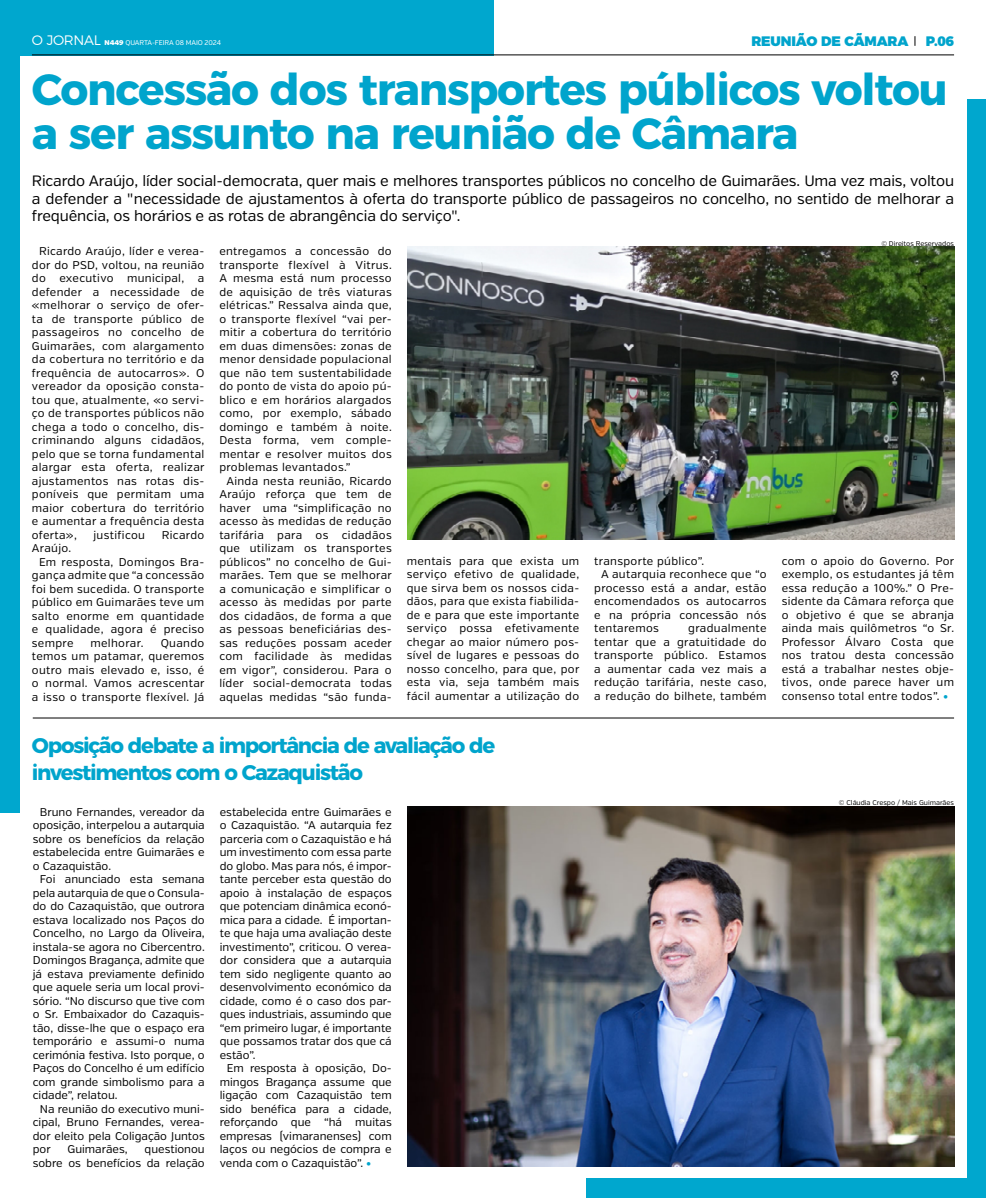
<style>
.page{position:relative;width:986px;height:1198px;background:#fff}
.page>*{position:absolute;margin:0;border:0;box-sizing:border-box;transform-origin:0 0}
.t1{font:700 43.75px/43.8px "Montserrat";letter-spacing:-.03em;color:#00a4cc}
.t2{font:700 21.25px/26.2px "Montserrat";letter-spacing:-.06em;color:#00a4cc}
.t3{font:15px/17.5px "Verb";letter-spacing:-.01em;color:#000;text-align:justify}
.t4{font:900 13.75px "Montserrat";letter-spacing:-.01em;color:#00a4cc}
.t5{font:11.25px/13.5px "Verb";letter-spacing:.03em;color:#000;text-align:justify}
.t6{font:11.25px/13.5px "Verb";color:#000;text-align:right}
.t7{font:6.88px "Verb";color:#000}
.t8{font:6.88px "Verb";letter-spacing:-.015em;color:#fff}
.s1{font-family:"Montserrat";font-weight:300;font-size:13.75px}
.s2{font-weight:900}
.s3{font-weight:700;color:#00a4cc}
</style>
<div class="page">
<div style="left:586px;top:1179px;width:399px;height:19px;background:#00a7ce"></div>
<div style="left:966px;top:100px;width:19px;height:1098px;background:#00a7ce"></div>
<div style="left:0;top:0;width:493px;height:55px;background:#00a7ce"></div>
<div style="left:0;top:0;width:20px;height:812px;background:#00a7ce"></div>
<hr style="left:32px;top:55px;width:921px;height:1px;background:#000">
<img style="left:407px;top:247px;width:546px;height:292px">
<hr style="left:33px;top:718px;width:920px;height:1px;background:#000">
<img style="left:407px;top:806px;width:546px;height:360px">
<p class="t8" style="left:32px;top:39px;width:190px"><span class="s1">O JORNAL</span> <span class="s2">N449</span> QUARTA-FEIRA 08 MAIO 2024</p>
<p class="t4" style="left:751px;top:29px;width:158px">REUNIÃO DE CÃMARA</p>
<p class="t4" style="left:925px;top:29px;width:30px">P.06</p>
<h1 class="t1" style="left:32px;top:64px;width:917px">Concessão dos transportes públicos voltou a ser assunto na reunião de Câmara</h1>
<p class="t3" style="left:32px;top:172px;width:923px">Ricardo Araújo, líder social-democrata, quer mais e melhores transportes públicos no concelho de Guimarães. Uma vez mais, voltou a defender a "necessidade de ajustamentos à oferta do transporte público de passageiros no concelho, no sentido de melhorar a frequência, os horários e as rotas de abrangência do serviço".</p>
<p class="t5" style="left:32px;top:245px;width:174px;text-indent:7px">Ricardo Araújo, líder e verea&shy;dor do PSD, voltou, na reunião do executivo municipal, a defender a necessidade de «melhorar o serviço de ofer&shy;ta de transporte público de passageiros no concelho de Guimarães, com alargamento da cobertura no território e da frequência de autocarros». O vereador da oposição consta&shy;tou que, atualmente, «o servi&shy;ço de transportes públicos não chega a todo o concelho, dis&shy;criminando alguns cidadãos, pelo que se torna fundamental alargar esta oferta, realizar ajustamentos nas rotas dis&shy;poníveis que permitam uma maior cobertura do território e aumentar a frequência desta oferta»,</p>
<p class="t5" style="left:219px;top:245px;width:174px">entregamos a concessão do transporte flexível à Vitrus.<br>A mesma está num processo de aquisição de três viaturas elétricas.” Ressalva ainda que, o transporte flexível “vai per&shy;mitir a cobertura do território em duas dimensões: zonas de menor densidade populacional que não tem sustentabilidade do ponto de vista do apoio pú&shy;blico e em horários alargados como, por exemplo, sábado domingo e também à noite.<br>Desta forma, vem comple&shy;mentar e resolver muitos dos problemas levantados.”</p>
<p class="t5" style="left:219px;top:474px;width:174px;text-indent:7px">Ainda nesta reunião, Ricardo Araújo reforça que tem de haver uma “simplificação no acesso às medidas de redução tarifária para os cidadãos que utilizam os transportes públicos” no concelho de Gui&shy;marães. Tem que se melhorar a comunicação e simplificar o acesso às medidas por parte dos cidadãos, de forma a que as pessoas beneficiárias des&shy;sas reduções possam aceder com facilidade às medidas em vigor”, considerou. Para o líder social-democrata todas aquelas medidas “são funda-</p>
<h2 class="t2" style="left:32px;top:731px;width:464px">Oposição debate a importância de avaliação de investimentos com o Cazaquistão</h2>
<p class="t5" style="left:33px;top:805px;width:173px;text-indent:7px">Bruno Fernandes, vereador da oposição, interpelou a autarquia sobre os benefícios da relação estabelecida entre Guimarães e o Cazaquistão.</p>
<p class="t5" style="left:33px;top:872px;width:173px;text-indent:7px">Foi anunciado esta semana pela autarquia de que o Consula&shy;do do Cazaquistão, que outrora estava localizado nos Paços do Concelho, no Largo da Oliveira, instala-se agora no Cibercentro.<br>Domingos Bragança, admite que já estava previamente definido que aquele seria um local provi&shy;sório. “No discurso que tive com o Sr. Embaixador do Cazaquis&shy;tão, disse-lhe que o espaço era temporário e assumi-o numa cerimónia festiva. Isto porque, o Paços do Concelho é um edifício com grande simbolismo para a cidade”, relatou.</p>
<p class="t5" style="left:33px;top:1102px;width:173px;text-indent:7px">Na reunião do executivo muni&shy;cipal, Bruno Fernandes, verea&shy;dor eleito pela Coligação Juntos por</p>
<p class="t5" style="left:93px;top:528px;width:53px">justificou</p>
<p class="t5" style="left:162px;top:528px;width:44px">Ricardo</p>
<p class="t5" style="left:32px;top:542px;width:41px">Araújo.</p>
<p class="t5" style="left:39px;top:555px;width:167px">Em resposta, Domingos Bra-</p>
<p class="t5" style="left:32px;top:569px;width:174px">gança admite que “a concessão</p>
<p class="t5" style="left:32px;top:582px;width:174px">foi bem sucedida. O transporte</p>
<p class="t5" style="left:32px;top:596px;width:174px">público em Guimarães teve um</p>
<p class="t5" style="left:32px;top:609px;width:174px">salto enorme em quantidade</p>
<p class="t5" style="left:32px;top:623px;width:174px">e qualidade, agora é preciso</p>
<p class="t5" style="left:32px;top:636px;width:43px">sempre</p>
<p class="t5" style="left:90px;top:636px;width:55px">melhorar.</p>
<p class="t5" style="left:406px;top:554px;width:174px">mentais para que exista um serviço efetivo de qualidade, que sirva bem os nossos cida&shy;dãos, para que exista fiabilida&shy;de e para que este importante serviço possa efetivamente chegar ao maior número pos&shy;sível de lugares e pessoas do nosso concelho, para que, por esta via, seja também mais fácil aumentar a utilização do</p>
<p class="t5" style="left:594px;top:554px;width:111px">transporte público”.</p>
<p class="t5" style="left:601px;top:568px;width:167px">A autarquia reconhece que “o</p>
<p class="t5" style="left:594px;top:581px;width:174px">processo está a andar, estão</p>
<p class="t5" style="left:594px;top:595px;width:174px">encomendados os autocarros</p>
<p class="t5" style="left:594px;top:608px;width:174px">e na própria concessão nós</p>
<p class="t5" style="left:594px;top:622px;width:66px">tentaremos</p>
<p class="t5" style="left:594px;top:622px;width:174px;text-indent:94px">gradualmente tentar que a gratuitidade do transporte público. Estamos a aumentar cada vez mais a redução tarifária, neste caso, a redução do bilhete, também</p>
<p class="t5" style="left:32px;top:636px;width:174px;text-indent:129px">Quando temos um patamar, queremos outro mais elevado e, isso, é o normal. Vamos acrescentar a isso o transporte flexível. Já</p>
<p class="t5" style="left:220px;top:805px;width:173px">estabelecida entre Guimarães e o Cazaquistão. “A autarquia fez parceria com o Cazaquistão e há um investimento com essa parte do globo. Mas para nós, é impor&shy;tante perceber esta questão do apoio à instalação de espaços que potenciam dinâmica econó&shy;mica para a cidade. É importan&shy;te que haja uma avaliação deste investimento”, criticou. O verea&shy;dor considera que a autarquia tem sido negligente quanto ao desenvolvimento económico da cidade, como é o caso dos par&shy;ques industriais, assumindo que “em primeiro lugar, é importante que possamos tratar dos que cá estão”.</p>
<p class="t5" style="left:220px;top:1061px;width:173px;text-indent:7px">Em resposta à oposição, Do&shy;mingos Bragança assume que ligação com Cazaquistão tem sido benéfica para a cidade, reforçando que “há muitas empresas (vimaranenses) com laços ou negócios de compra e venda com o Cazaquistão”. <span class="s3">•</span></p>
<p class="t6" style="left:33px;top:1142px;width:173px">questionou<br>sobre os benefícios da relação</p>
<p class="t6" style="left:67px;top:1142px;width:62px">Guimarães,</p>
<p class="t7" style="left:880px;top:240px;width:74px">© Direitos Reservados</p>
<p class="t5" style="left:781px;top:554px;width:174px">com o apoio do Governo. Por exemplo, os estudantes já têm essa redução a 100%.” O Pre&shy;sidente da Câmara reforça que o objetivo é que se abranja ainda mais quilômetros “o Sr.<br>Professor Álvaro Costa que nos tratou desta concessão está a trabalhar nestes obje&shy;tivos, onde parece haver um consenso total entre todos”. <span class="s3">•</span></p>
<p class="t7" style="left:838px;top:798px;width:117px">© Cláudia Crespo / Mais Guimarães</p>
</div>
